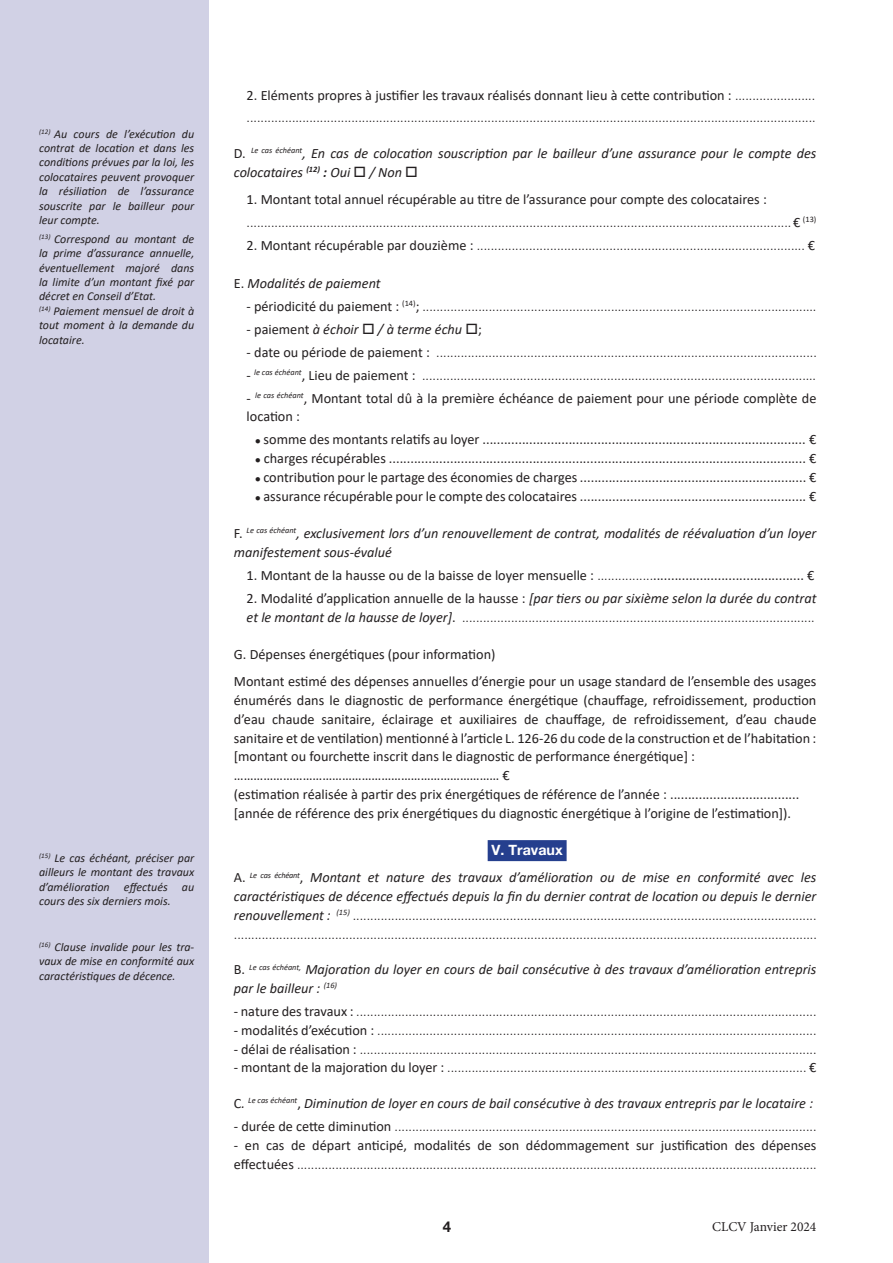
<style>
.page{position:relative;width:893px;height:1263px;background:#fff}
.page>*{position:absolute;margin:0;border:0;box-sizing:border-box;transform-origin:0 0}
.t1{font:700 15px "Helvetica Neue LT Pro";color:#231f20}
.t2{font:300 14.25px/18.8px "Calibri";color:#231f20}
.t3{font:14.25px/18.8px "Calibri";color:#231f20}
.t4{font:italic 14.25px/18.8px "Calibri";color:#231f20}
.t5{font:700 14.25px "Helvetica Neue LT Pro";color:#fff}
.t6{font:13.5px "Minion Pro";color:#231f20}
.t7{font:italic 12px/14.4px "Calibri";color:#231f20;text-align:justify}
.s1{font-weight:400}
.s2{font-style:normal}
.s3{font-weight:700}
.s4{font-weight:300}
.s5{font-weight:400;font-style:italic}
</style>
<div class="page">
<div style="left:488px;top:840px;width:79px;height:21px;background:#253f8e"></div>
<div style="left:0;top:0;width:208px;height:1263px;background:#d1d1e5"></div>
<p class="t7" style="left:39px;top:126px;width:157px"><sup>(12)</sup> Au cours de l’exécution du contrat de location et dans les conditions prévues par la loi, les colocataires peuvent provoquer la résiliation de l’assurance souscrite par le bailleur pour leur compte.</p>
<p class="t7" style="left:39px;top:231px;width:157px;text-align:left"><sup>(13)</sup> Correspond au montant de la prime d’assurance annuelle, éventuellement majoré dans la limite d’un montant fixé par décret en Conseil d’Etat.<br><sup>(14)</sup> Paiement mensuel de droit à tout moment à la demande du locataire.</p>
<p class="t7" style="left:39px;top:850px;width:157px"><sup>(15)</sup> Le cas échéant, préciser par ailleurs le montant des travaux d’amélioration effectués au cours des six derniers mois.</p>
<p class="t7" style="left:39px;top:939px;width:157px"><sup>(16)</sup> Clause invalide pour les tra&shy;vaux de mise en conformité aux caractéristiques de décence.</p>
<p class="t2" style="left:247px;top:84px;width:571px;line-height:22.2px"><span class="s1">2. Eléments propres à justifier les travaux réalisés donnant lieu à cette contribution :</span> ....................... ...................................................................................................................................................................</p>
<p class="t4" style="left:234px;top:143px;width:584px"><span class="s2">D.</span> <sup>Le</sup> <sup>cas</sup> <sup>échéant</sup>, En cas de colocation souscription par le bailleur d’une assurance pour le compte des colocataires <sup>(12)</sup> <span class="s3">:</span> Oui □ / Non □</p>
<p class="t2" style="left:247px;top:188px;width:571px;line-height:23px"><span class="s1">1. Montant total annuel récupérable au titre de l’assurance pour compte des colocataires : </span>............................................................................................................................................................ <span class="s1">€</span> <sup>(13)</sup></p>
<p class="t2" style="left:247px;top:236px;width:570px"><span class="s1">2. Montant récupérable par douzième :</span> .............................................................................................. <span class="s1">€</span></p>
<p class="t4" style="left:234px;top:273px;width:148px"><span class="s2">E.</span> Modalités de paiement</p>
<p class="t2" style="left:247px;top:296px;width:571px"><span class="s1">- périodicité du paiement :</span> <sup>(14)</sup><span class="s1">;</span> .................................................................................................................</p>
<p class="t4" style="left:247px;top:319px;width:237px"><span class="s2">- paiement</span> à échoir □ / à terme échu □<span class="s2">;</span></p>
<p class="t2" style="left:247px;top:342px;width:572px"><span class="s1">- date ou période de paiement :</span> .............................................................................................................</p>
<p class="t2" style="left:247px;top:365px;width:571px"><span class="s1">-</span> <sup>le</sup> <sup>cas</sup> <sup>échéant</sup><span class="s1">, Lieu de paiement :</span> .................................................................................................................</p>
<p class="t3" style="left:247px;top:388px;width:571px">- <sup>le</sup> <sup>cas</sup> <sup>échéant</sup>, Montant total dû à la première échéance de paiement pour une période complète de location :</p>
<p class="t3" style="left:255px;top:430px;width:563px">● somme des montants relatifs au loyer .......................................................................................... €</p>
<p class="t3" style="left:255px;top:449px;width:563px">● charges récupérables .................................................................................................................... €</p>
<p class="t3" style="left:255px;top:467px;width:563px">● contribution pour le partage des économies de charges ............................................................... €</p>
<p class="t3" style="left:255px;top:486px;width:563px">● assurance récupérable pour le compte des colocataires ............................................................... €</p>
<p class="t4" style="left:234px;top:523px;width:584px"><span class="s2">F.</span> <sup>Le</sup> <sup>cas</sup> <sup>échéant</sup>, exclusivement lors d’un renouvellement de contrat, modalités de réévaluation d’un loyer manifestement sous-évalué</p>
<p class="t3" style="left:247px;top:565px;width:569px">1. Montant de la hausse ou de la baisse de loyer mensuelle : <span class="s4">................</span>.......................................... €</p>
<p class="t2" style="left:247px;top:589px;width:571px"><span class="s1">2. Modalité d’application annuelle de la hausse :</span> <span class="s5">[par tiers ou par sixième selon la durée du contrat et le montant de la hausse de loyer]</span><span class="s1">.</span> .....................................................................................................</p>
<p class="t3" style="left:234px;top:640px;width:584px;line-height:27.3px">G. Dépenses énergétiques (pour information)<br>Montant estimé des dépenses annuelles d’énergie pour un usage standard de l’ensemble des usages</p>
<p class="t3" style="left:234px;top:691px;width:584px">énumérés dans le diagnostic de performance énergétique (chauffage, refroidissement, production d’eau chaude sanitaire, éclairage et auxiliaires de chauffage, de refroidissement, d’eau chaude sanitaire et de ventilation) mentionné à l’article L. 126-26 du code de la construction et de l’habitation : [montant ou fourchette inscrit dans le diagnostic de performance énergétique] : ……………………………………………………………………… €<br>(estimation réalisée à partir des prix énergétiques de référence de l’année : .................................... [année de référence des prix énergétiques du diagnostic énergétique à l’origine de l’estimation]).</p>
<p class="t5" style="left:492px;top:841px;width:73px">V. Travaux</p>
<p class="t2" style="left:234px;top:868px;width:585px;text-align:justify"><span class="s1">A.</span> <sup>Le</sup> <sup>cas</sup> <sup>échéant</sup><span class="s1">,</span> <span class="s5">Montant et nature des travaux d’amélioration ou de mise en conformité avec les caractéristiques de décence effectués depuis la fin du dernier contrat de location ou depuis le dernier renouvellement :</span> <sup>(15)</sup> ..................................................................................................................................... .......................................................................................................................................................................</p>
<p class="t4" style="left:234px;top:960px;width:584px"><span class="s2">B.</span> <sup>Le</sup> <sup>cas</sup> <sup>échéant,</sup> Majoration du loyer en cours de bail consécutive à des travaux d’amélioration entrepris par le bailleur : <sup>(16)</sup></p>
<p class="t2" style="left:234px;top:1002px;width:584px"><span class="s1">- nature des travaux :</span> ....................................................................................................................................</p>
<p class="t2" style="left:234px;top:1021px;width:584px"><span class="s1">- modalités d’exécution :</span> ..............................................................................................................................</p>
<p class="t2" style="left:234px;top:1039px;width:584px"><span class="s1">- délai de réalisation :</span> ...................................................................................................................................</p>
<p class="t2" style="left:234px;top:1058px;width:584px"><span class="s1">- montant de la majoration du loyer :</span> ....................................................................................................... <span class="s1">€</span></p>
<p class="t4" style="left:234px;top:1093px;width:581px"><span class="s2">C</span>. <sup>Le</sup> <sup>cas</sup> <sup>échéant</sup><span class="s2">,</span> Diminution de loyer en cours de bail consécutive à des travaux entrepris par le locataire :</p>
<p class="t2" style="left:234px;top:1117px;width:584px"><span class="s1">- durée de cette diminution</span> .........................................................................................................................</p>
<p class="t2" style="left:234px;top:1136px;width:584px"><span class="s1">- en cas de départ anticipé, modalités de son dédommagement sur justification des dépenses effectuées</span> .....................................................................................................................................................</p>
<p class="t1" style="left:443px;top:1217px;width:10px">4</p>
<p class="t6" style="left:712px;top:1218px;width:106px">CLCV Janvier 2024</p>
</div>
